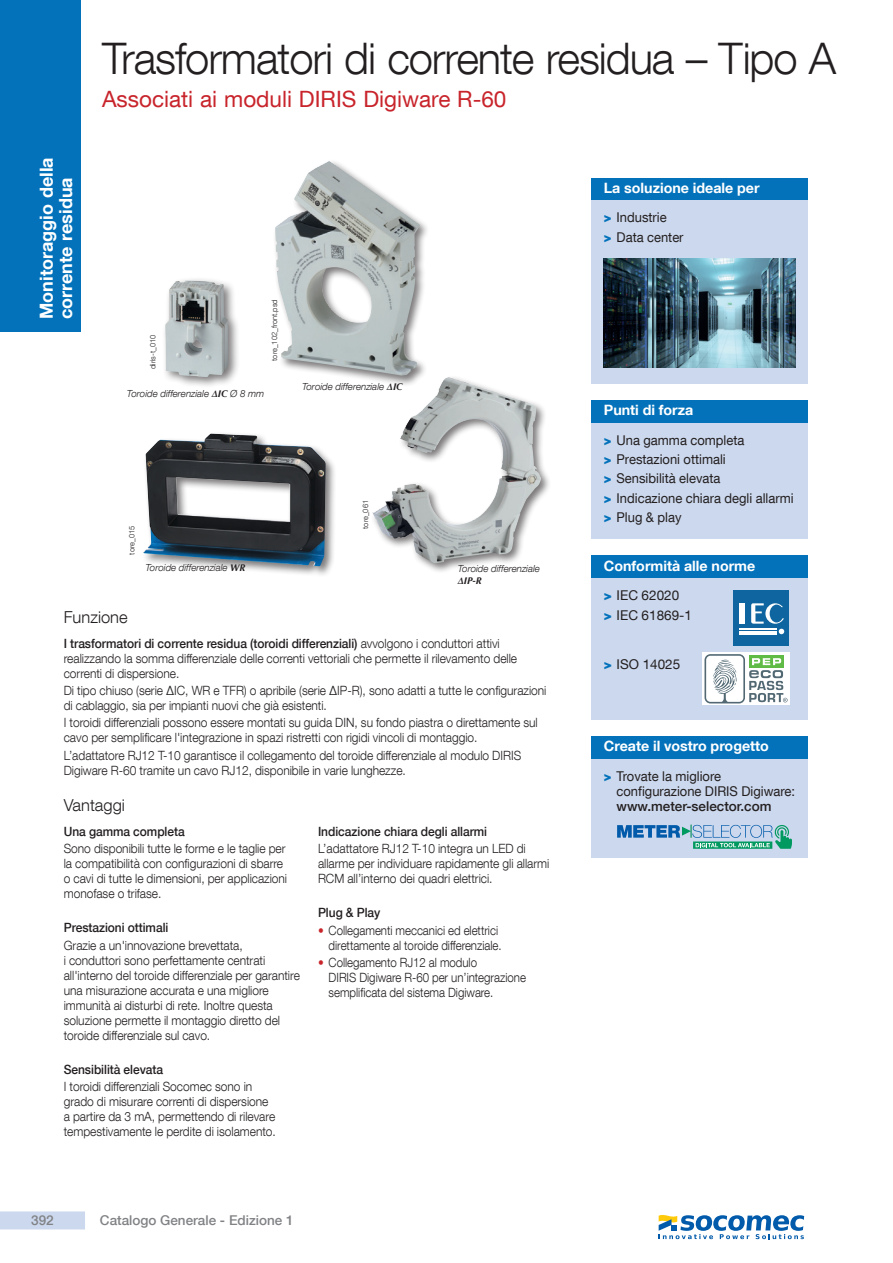
<style>
.page{position:relative;width:893px;height:1263px;background:#fff}
.page>*{position:absolute;margin:0;border:0;box-sizing:border-box;transform-origin:0 0}
.t1{font:300 43.5px "Helvetica Neue LT Com";letter-spacing:-.025em;color:#231f20}
.t2{font:22.5px "Helvetica Neue LT Com";color:#c8242b}
.t3{font:700 18px/19.5px "Helvetica Neue LT Com";color:#fff}
.t4{font:300 16.5px "Helvetica Neue LT Com";color:#231f20}
.t5{font:700 14.25px "Helvetica Neue LT Com";color:#fff}
.t6{font:13.5px/19.2px "Helvetica Neue LT Com";color:#231f20;scale:.96 1}
.t7{font:13.5px/19.2px "Helvetica Neue LT Com";color:#231f20}
.t8{font:500 13.5px "Helvetica Neue LT Com";color:#808285}
.t9{font:500 13.5px "Helvetica Neue LT Com";color:#231f20}
.t10{font:300 12.75px/15px "Helvetica Neue LT Com";letter-spacing:-.005em;color:#231f20;scale:.94 1}
.t11{font:300 12.75px/15px "Helvetica Neue LT Com";letter-spacing:-.005em;color:#231f20;text-align:right;scale:.9 1}
.t12{font:500 12.75px "Helvetica Neue LT Com";letter-spacing:-.005em;color:#231f20;scale:.94 1}
.t13{font:italic 300 9.75px "Helvetica Neue LT Com";color:#231f20}
.t14{font:italic 700 9.75px "Optima LT Std";color:#231f20}
.t15{font:300 7.5px "Helvetica Neue LT Com";color:#231f20}
.s1{font-family:"Optima LT Std";font-weight:700}
.s2{font-weight:900;color:#0372bb}
.s3{font-weight:500}
.s4{color:#c8242b}
</style>
<div class="page">
<div style="left:0;top:1211px;width:85px;height:18px;background:#ccd8ed"></div>
<div style="left:0;top:0;width:81px;height:332px;background:#0372bb"></div>
<div style="left:591px;top:578px;width:217px;height:142px;background:#ccd8ed"></div>
<div style="left:591px;top:556px;width:217px;height:22px;background:#0372bb"></div>
<div style="left:733px;top:590px;width:56px;height:55px;background:#0e659f"></div>
<hr style="left:740px;top:629px;width:37px;height:1px;background:#fff">
<hr style="left:740px;top:631px;width:37px;height:1px;background:#fff">
<hr style="left:740px;top:633px;width:37px;height:1px;background:#fff">
<div style="left:740px;top:603px;width:5px;height:21px;background:#fff"></div>
<svg style="left:751px;top:603px;width:33px;height:31px"></svg>
<svg style="left:702px;top:653px;width:88px;height:52px"></svg>
<svg style="left:704px;top:654px;width:84px;height:49px"></svg>
<div style="left:591px;top:422px;width:217px;height:117px;background:#ccd8ed"></div>
<div style="left:591px;top:400px;width:217px;height:22px;background:#0372bb"></div>
<div style="left:591px;top:759px;width:217px;height:99px;background:#ccd8ed"></div>
<div style="left:591px;top:737px;width:217px;height:22px;background:#0372bb"></div>
<svg style="left:617px;top:825px;width:175px;height:24px"></svg>
<div style="left:141px;top:431px;width:196px;height:146px;background:#231f20;opacity:.6"></div>
<img style="left:143px;top:434px;width:183px;height:132px">
<div style="left:370px;top:374px;width:182px;height:200px;background:#231f20;opacity:.6"></div>
<img style="left:372px;top:378px;width:169px;height:185px">
<div style="left:162px;top:276px;width:78px;height:113px;background:#231f20;opacity:.6"></div>
<img style="left:165px;top:280px;width:63px;height:97px">
<div style="left:591px;top:200px;width:217px;height:183px;background:#ccd8ed"></div>
<div style="left:591px;top:179px;width:217px;height:21px;background:#0372bb"></div>
<img style="left:603px;top:258px;width:193px;height:109px">
<div style="left:273px;top:159px;width:158px;height:228px;background:#231f20;opacity:.6"></div>
<img style="left:275px;top:161px;width:145px;height:215px">
<svg style="left:659px;top:1215px;width:145px;height:24px"></svg>
<h3 class="t3" style="left:36px;top:319px;width:163px;rotate:-90deg">Monitoraggio della corrente residua</h3>
<h1 class="t1" style="left:102px;top:32px;width:736px">Trasformatori di corrente residua – Tipo A</h1>
<h2 class="t2" style="left:102px;top:85px;width:406px">Associati ai moduli DIRIS Digiware R-60</h2>
<p class="t5" style="left:604px;top:179px;width:157px">La soluzione ideale per</p>
<p class="t15" style="left:148px;top:369px;width:36px;rotate:-90deg">diris-t_010</p>
<p class="t15" style="left:270px;top:361px;width:63px;rotate:-90deg">tore_102_front.psd</p>
<p class="t13" style="left:127px;top:388px;width:139px">Toroide differenziale <span class="s1">∆IC</span> Ø 8 mm</p>
<p class="t13" style="left:302px;top:381px;width:102px">Toroide differenziale <span class="s1">∆IC</span></p>
<p class="t15" style="left:127px;top:555px;width:30px;rotate:-90deg">tore_015</p>
<p class="t13" style="left:145px;top:561px;width:101px">Toroide differenziale <span class="s1">WR</span></p>
<p class="t15" style="left:361px;top:529px;width:30px;rotate:-90deg">tore_061</p>
<p class="t13" style="left:458px;top:562px;width:84px">Toroide differenziale</p>
<p class="t14" style="left:458px;top:574px;width:25px">∆IP-R</p>
<p class="t6" style="left:604px;top:208px;width:85px"><span class="s2">&gt;</span> Industrie<br><span class="s2">&gt;</span> Data center</p>
<p class="t5" style="left:604px;top:401px;width:91px">Punti di forza</p>
<p class="t6" style="left:604px;top:430px;width:199px"><span class="s2">&gt;</span> Una gamma completa<br><span class="s2">&gt;</span> Prestazioni ottimali<br><span class="s2">&gt;</span> Sensibilità elevata<br><span class="s2">&gt;</span> Indicazione chiara degli allarmi <span class="s2">&gt;</span> Plug &amp; play</p>
<p class="t5" style="left:604px;top:556px;width:153px">Conformità alle norme</p>
<p class="t4" style="left:64px;top:607px;width:65px">Funzione</p>
<p class="t10" style="left:64px;top:636px;width:484px"><span class="s3">I trasformatori di corrente residua (toroidi differenziali)</span> avvolgono i conduttori attivi realizzando la somma differenziale delle correnti vettoriali che permette il rilevamento delle correnti di dispersione.</p>
<p class="t10" style="left:64px;top:683px;width:515px">Di tipo chiuso (serie ΔIC, WR e TFR) o apribile (serie ΔIP-R), sono adatti a tutte le configurazioni di cablaggio, sia per impianti nuovi che già esistenti.</p>
<p class="t10" style="left:64px;top:715px;width:506px">I toroidi differenziali possono essere montati su guida DIN, su fondo piastra o direttamente sul cavo per semplificare l'integrazione in spazi ristretti con rigidi vincoli di montaggio.</p>
<p class="t10" style="left:64px;top:747px;width:488px">L’adattatore RJ12 T-10 garantisce il collegamento del toroide differenziale al modulo DIRIS<br>Digiware R-60 tramite un cavo RJ12, disponibile in varie lunghezze.</p>
<p class="t4" style="left:64px;top:795px;width:63px">Vantaggi</p>
<p class="t12" style="left:64px;top:824px;width:130px">Una gamma completa</p>
<p class="t10" style="left:64px;top:841px;width:239px">Sono disponibili tutte le forme e le taglie per la compatibilità con configurazioni di sbarre o cavi di tutte le dimensioni, per applicazioni monofase o trifase.</p>
<p class="t12" style="left:64px;top:920px;width:113px">Prestazioni ottimali</p>
<p class="t10" style="left:64px;top:937px;width:253px">Grazie a un'innovazione brevettata,<br>i conduttori sono perfettamente centrati all'interno del toroide differenziale per garantire una misurazione accurata e una migliore immunità ai disturbi di rete. Inoltre questa soluzione permette il montaggio diretto del toroide differenziale sul cavo.</p>
<p class="t12" style="left:64px;top:1062px;width:107px">Sensibilità elevata</p>
<p class="t10" style="left:64px;top:1079px;width:227px">I toroidi differenziali Socomec sono in grado di misurare correnti di dispersione a partire da 3 mA, permettendo di rilevare tempestivamente le perdite di isolamento.</p>
<p class="t12" style="left:318px;top:824px;width:181px">Indicazione chiara degli allarmi</p>
<p class="t10" style="left:318px;top:841px;width:248px">L’adattatore RJ12 T-10 integra un LED di allarme per individuare rapidamente gli allarmi<br>RCM all’interno dei quadri elettrici.</p>
<p class="t12" style="left:318px;top:905px;width:68px">Plug &amp; Play</p>
<p class="t11" style="left:318px;top:922px;width:206px"><span class="s4">•</span> Collegamenti meccanici ed elettrici direttamente al toroide differenziale.</p>
<p class="t11" style="left:329px;top:954px;width:221px;text-align:left;text-indent:-11px"><span class="s4">•</span> Collegamento RJ12 al modulo<br>DIRIS Digiware R-60 per un’integrazione semplificata del sistema Digiware.</p>
<p class="t8" style="left:31px;top:1212px;width:24px">392</p>
<p class="t8" style="left:100px;top:1212px;width:195px">Catalogo Generale - Edizione 1</p>
<p class="t7" style="left:604px;top:586px;width:90px"><span class="s2">&gt;</span> IEC 62020<br><span class="s2">&gt;</span> IEC 61869-1</p>
<p class="t7" style="left:604px;top:654px;width:78px"><span class="s2">&gt;</span> ISO 14025</p>
<p class="t5" style="left:604px;top:737px;width:167px">Create il vostro progetto</p>
<p class="t6" style="left:617px;top:768px;width:188px;line-height:15px;text-indent:-13px"><span class="s2">&gt;</span> Trovate la migliore configurazione DIRIS Digiware:</p>
<p class="t9" style="left:617px;top:798px;width:156px">www.meter-selector.com</p>
</div>
